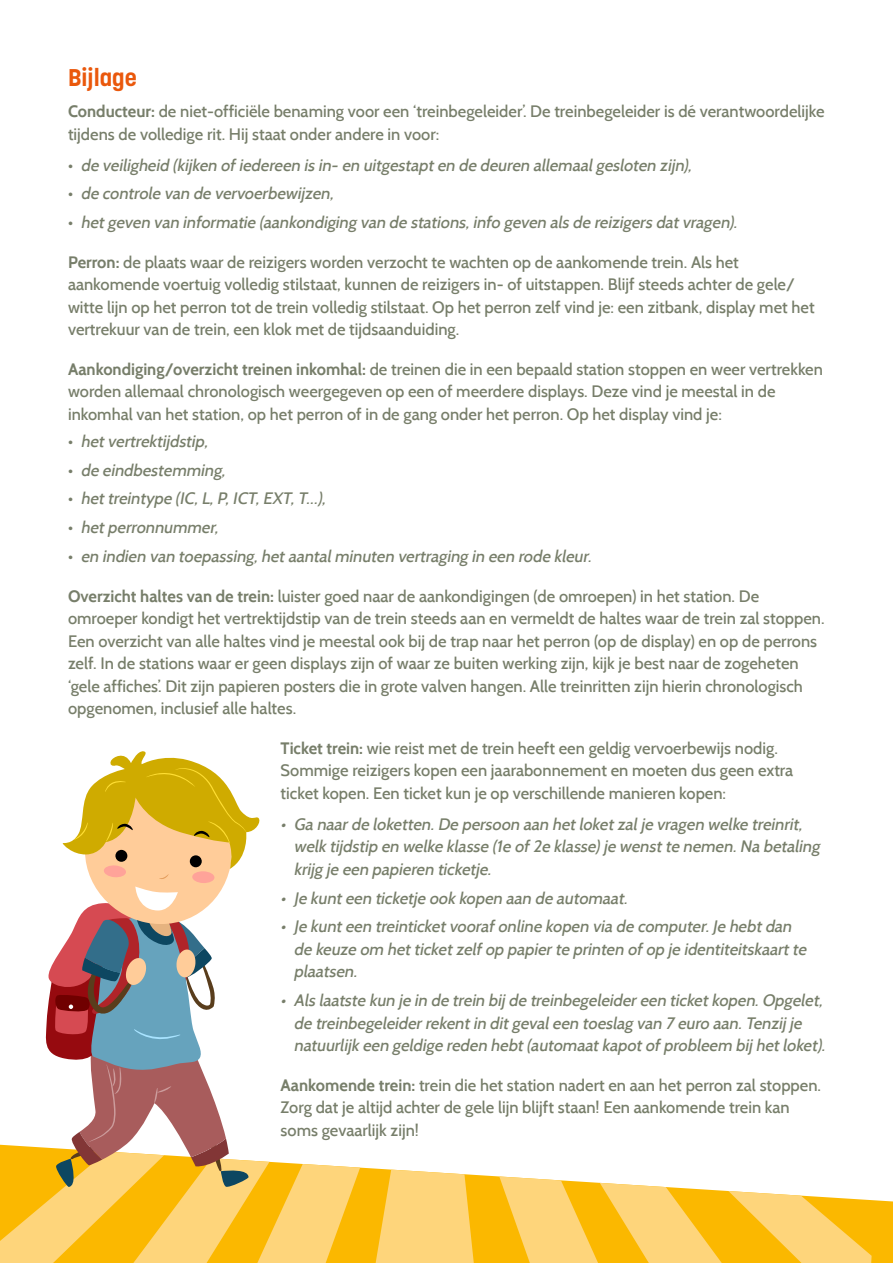
<style>
.page{position:relative;width:893px;height:1263px;background:#fff}
.page>*{position:absolute;margin:0;border:0;box-sizing:border-box;transform-origin:0 0}
.t1{font:700 24px "Korolev";color:#ea580c}
.t2{font:500 16.5px/22.5px "Cabin";color:#777e6a}
.t3{font:italic 500 16.5px/22.5px "Cabin";color:#777e6a}
.s1{font-weight:700}
.s2{font-style:normal}
</style>
<div class="page">
<svg style="left:872px;top:1200px;width:21px;height:63px"></svg>
<svg style="left:0;top:751px;width:872px;height:512px"></svg>
<h1 class="t1" style="left:68px;top:62px;width:70px">Bijlage</h1>
<p class="t2" style="left:68px;top:100px;width:758px"><span class="s1">Conducteur:</span> de niet-officiële benaming voor een ‘treinbegeleider’. De treinbegeleider is dé verantwoordelijke tijdens de volledige rit. Hij staat onder andere in voor:</p>
<p class="t3" style="left:68px;top:153px;width:628px"><span class="s2">•</span> de veiligheid (kij ken ofiedereen is in- en uitgestapten de deuren allemaalgesloten zij n),</p>
<p class="t3" style="left:68px;top:182px;width:270px"><span class="s2">•</span> de controle van de vervoerbewijzen,</p>
<p class="t3" style="left:68px;top:211px;width:674px"><span class="s2">•</span> hetgeven van informatie (aankondiging van de stations,info geven als de reizigers datvragen).</p>
<p class="t2" style="left:68px;top:251px;width:748px"><span class="s1">Perron:</span> de plaats waar de reizigers worden verzocht te wachten op de aankomende trein. Als het aankomende voertuig volledig stilstaat, kunnen de reizigers in- of uitstappen. Blijf steeds achter de gele/ witte lijn op het perron tot de trein volledig stilstaat. Op het perron zelf vind je: een zitbank, display met het vertrekuur van de trein, een klok met de tijdsaanduiding.</p>
<p class="t2" style="left:68px;top:358px;width:756px"><span class="s1">Aankondiging/overzicht treinen inkomhal:</span> de treinen die in een bepaald station stoppen en weer vertrekken worden allemaal chronologisch weergegeven op een of meerdere displays. Deze vind je meestal in de inkomhal van het station, op het perron of in de gang onder het perron. Op het display vind je:</p>
<p class="t3" style="left:68px;top:429px;width:145px"><span class="s2">•</span> hetvertrektijdstip,</p>
<p class="t3" style="left:68px;top:458px;width:162px"><span class="s2">•</span> de eindbestemming,</p>
<p class="t3" style="left:68px;top:487px;width:263px"><span class="s2">•</span> hettreintype (IC,L,P,ICT,EXT,T…),</p>
<p class="t3" style="left:68px;top:516px;width:155px"><span class="s2">•</span> hetperronnummer,</p>
<p class="t3" style="left:68px;top:545px;width:528px"><span class="s2">•</span> en indien van toepassing,hetaantalminuten vertraging in een rode kleur.</p>
<p class="t2" style="left:68px;top:584px;width:758px"><span class="s1">Overzicht haltes van de trein:</span> luister goed naar de aankondigingen (de omroepen) in het station. De omroeper kondigt het vertrektijdstip van de trein steeds aan en vermeldt de haltes waar de trein zal stoppen.<br>Een overzicht van alle haltes vind je meestal ook bij de trap naar het perron (op de display) en op de perrons zelf. In de stations waar er geen displays zijn of waar ze buiten werking zijn, kijk je best naar de zogeheten ‘gele affiches’. Dit zijn papieren posters die in grote valven hangen. Alle treinritten zijn hierin chronologisch opgenomen, inclusief alle haltes.</p>
<p class="t2" style="left:281px;top:736px;width:514px"><span class="s1">Ticket trein:</span> wie reist met de trein heeft een geldig vervoerbewijs nodig.<br>Sommige reizigers kopen een jaarabonnement en moeten dus geen extra ticket kopen. Een ticket kun je op verschillende manieren kopen:</p>
<p class="t3" style="left:294px;top:812px;width:531px;text-indent:-13px">• Ga naarde loketten.De persoon aan hetloketzalje vragen welke treinrit, welk tijdstip en welke klasse (1e of2e klasse)je wenstte nemen.Na betaling krijg je een papieren ticketje.</p>
<p class="t3" style="left:281px;top:886px;width:352px">• Je kunteen ticketje ook kopen aan de automaat.</p>
<p class="t3" style="left:294px;top:915px;width:517px;text-indent:-13px">• Je kunteen treinticketvoorafonline kopen via de computer.Je hebtdan de keuze om hetticketzelfop papierte printen ofop je identiteitskaartte plaatsen.</p>
<p class="t3" style="left:294px;top:989px;width:536px;text-indent:-13px">• Als laatste kun je in de trein bij de treinbegeleidereen ticketkopen.Opgelet, de treinbegeleiderrekentin ditgevaleen toeslag van 7 euro aan.Tenzij je natuurlij k een geldige reden hebt(automaatkapotofprobleem bij hetloket).</p>
<p class="t2" style="left:281px;top:1074px;width:542px"><span class="s1">Aankomende trein:</span> trein die het station nadert en aan het perron zal stoppen.<br>Zorg dat je altijd achter de gele lijn blijft staan! Een aankomende trein kan soms gevaarlijk zijn!</p>
</div>
